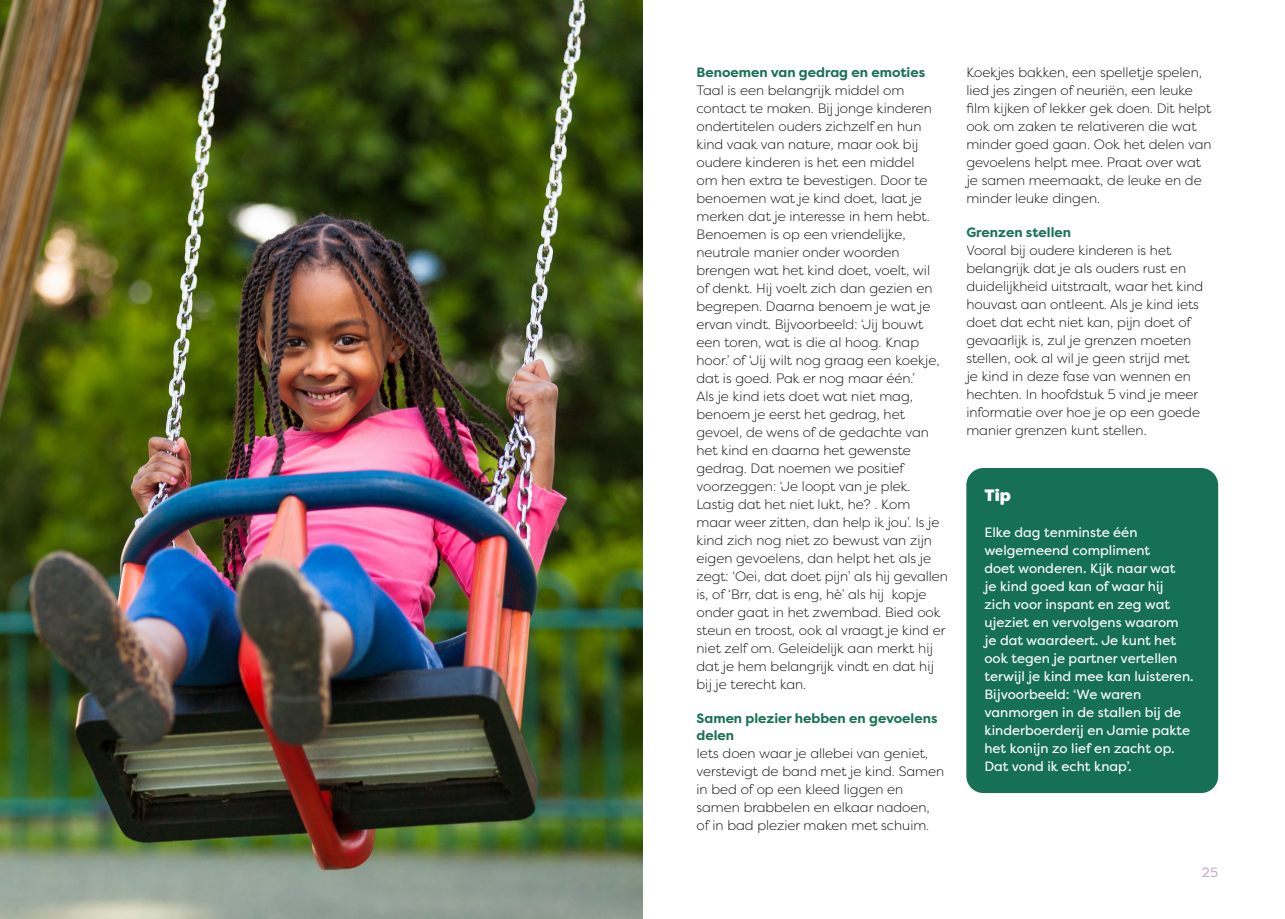
<style>
.page{position:relative;width:1285px;height:919px;background:#fff}
.page>*{position:absolute;margin:0;border:0;box-sizing:border-box;transform-origin:0 0}
.t1{font:900 16.5px "Filson Pro";color:#fff}
.t2{font:300 13.5px/18px "Filson Pro";color:#000}
.t3{font:13.5px/18px "Filson Pro";color:#fff}
.t4{font:700 13.5px/16.2px "Filson Pro";color:#167154}
.t5{font:13.5px "Filson Pro";color:#c7aed4}
</style>
<div class="page">
<div style="left:966px;top:468px;width:251px;height:325px;background:#167154;border-radius:17px"></div>
<img style="left:0;top:0;width:642px;height:918px">
<p class="t4" style="left:696px;top:64px;width:230px">Benoemen van gedrag en emoties</p>
<p class="t2" style="left:696px;top:81px;width:253px">Taal is een belangrijk middel om contact te maken. Bij jonge kinderen ondertitelen ouders zichzelf en hun kind vaak van nature, maar ook bij oudere kinderen is het een middel<br>om hen extra te bevestigen. Door te benoemen wat je kind doet, laat je merken dat je interesse in hem hebt.<br>Benoemen is op een vriendelijke, neutrale manier onder woorden brengen wat het kind doet, voelt, wil<br>of denkt. Hij voelt zich dan gezien en begrepen. Daarna benoem je wat je ervan vindt. Bijvoorbeeld: ‘Jij bouwt een toren, wat is die al hoog. Knap hoor.’ of ‘Jij wilt nog graag een koekje, dat is goed. Pak er nog maar één.’<br>Als je kind iets doet wat niet mag, benoem je eerst het gedrag, het gevoel, de wens of de gedachte van het kind en daarna het gewenste gedrag. Dat noemen we positief voorzeggen: ‘Je loopt van je plek.<br>Lastig dat het niet lukt, he? . Kom maar weer zitten, dan help ik jou’. Is je kind zich nog niet zo bewust van zijn eigen gevoelens, dan helpt het als je zegt: ‘Oei, dat doet pijn’ als hij gevallen is, of ‘Brr, dat is eng, hè’ als hij kopje onder gaat in het zwembad. Bied ook steun en troost, ook al vraagt je kind er niet zelf om. Geleidelijk aan merkt hij dat je hem belangrijk vindt en dat hij bij je terecht kan.</p>
<p class="t4" style="left:696px;top:710px;width:242px">Samen plezier hebben en gevoelens delen</p>
<p class="t2" style="left:696px;top:743px;width:249px">Iets doen waar je allebei van geniet, verstevigt de band met je kind. Samen in bed of op een kleed liggen en samen brabbelen en elkaar nadoen, of in bad plezier maken met schuim.</p>
<p class="t2" style="left:966px;top:63px;width:247px">Koekjes bakken, een spelletje spelen, lied jes zingen of neuriën, een leuke film kijken of lekker gek doen. Dit helpt ook om zaken te relativeren die wat minder goed gaan. Ook het delen van gevoelens helpt mee. Praat over wat je samen meemaakt, de leuke en de minder leuke dingen.</p>
<p class="t4" style="left:966px;top:224px;width:106px">Grenzen stellen</p>
<p class="t2" style="left:966px;top:241px;width:238px">Vooral bij oudere kinderen is het belangrijk dat je als ouders rust en duidelijkheid uitstraalt, waar het kind houvast aan ontleent. Als je kind iets doet dat echt niet kan, pijn doet of gevaarlijk is, zul je grenzen moeten stellen, ook al wil je geen strijd met je kind in deze fase van wennen en hechten. In hoofdstuk 5 vind je meer informatie over hoe je op een goede manier grenzen kunt stellen.</p>
<p class="t1" style="left:984px;top:485px;width:28px">Tip</p>
<p class="t3" style="left:984px;top:523px;width:211px">Elke dag tenminste één welgemeend compliment<br>doet wonderen. Kijk naar wat<br>je kind goed kan of waar hij<br>zich voor inspant en zeg wat ujeziet en vervolgens waarom je dat waardeert. Je kunt het ook tegen je partner vertellen terwijl je kind mee kan luisteren.<br>Bijvoorbeeld: ‘We waren vanmorgen in de stallen bij de kinderboerderij en Jamie pakte het konijn zo lief en zacht op.<br>Dat vond ik echt knap’.</p>
<p class="t5" style="left:1201px;top:863px;width:18px">25</p>
</div>
